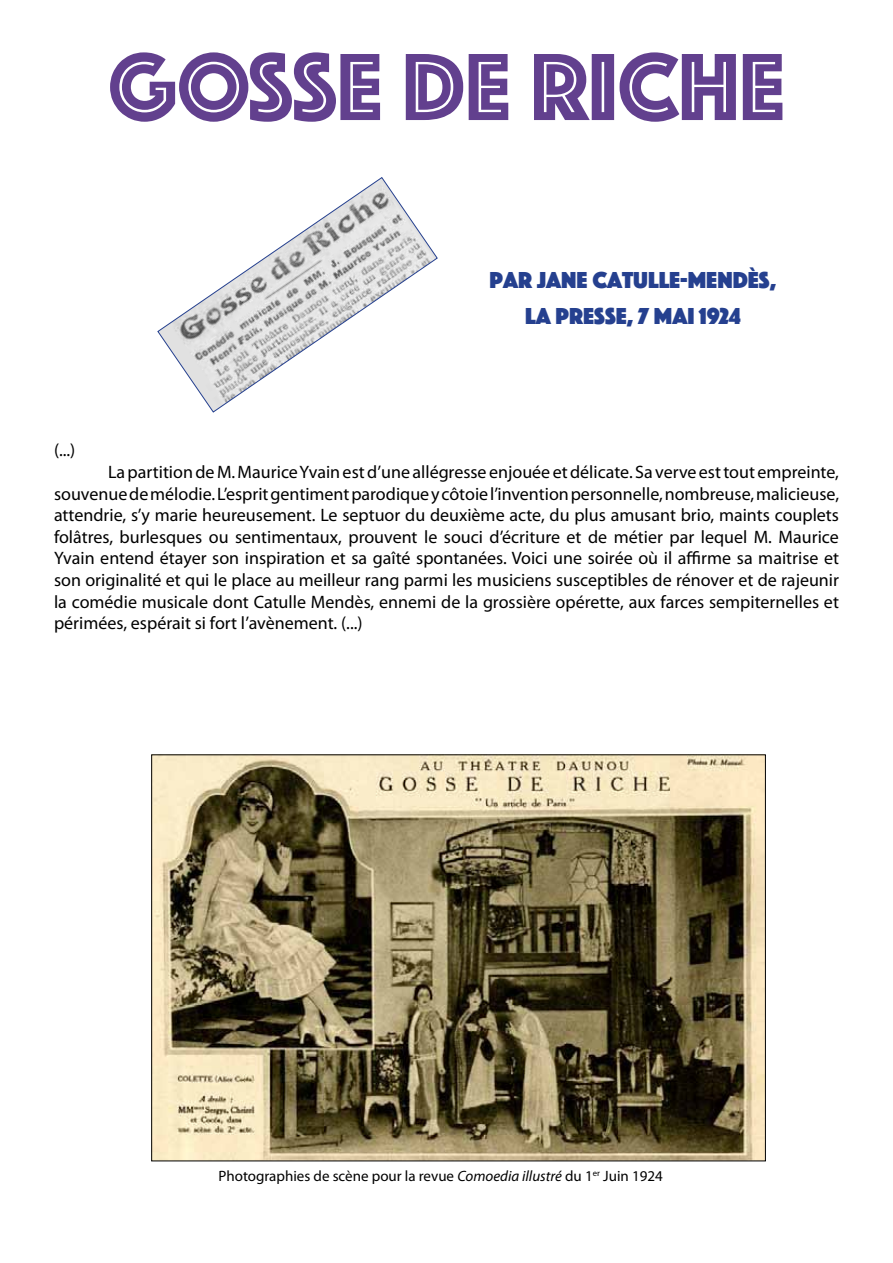
<style>
.page{position:relative;width:893px;height:1263px;background:#fff}
.page>*{position:absolute;margin:0;border:0;box-sizing:border-box;transform-origin:0 0}
.t1{font:99px "Phosphate Inline";color:#62408e}
.t2{font:24px/36px "Phosphate Solid";color:#25408f;text-align:center}
.t3{font:18px/21.6px "Myriad Pro";color:#000;text-align:justify}
.t4{font:15px "Myriad Pro";color:#000}
.s1{font-style:italic}
</style>
<div class="page">
<svg style="left:157px;top:177px;width:281px;height:235px"></svg>
<img style="left:153px;top:757px;width:611px;height:402px">
<h1 class="t1" style="left:108px;top:17px;width:678px">GOSSE DE RICHE</h1>
<h2 class="t2" style="left:490px;top:261px;width:288px">PAR JANE CATULLE-MENDÈS,<br>LA PRESSE, 7 MAI 1924</h2>
<p class="t3" style="left:54px;top:439px;width:23px">(...)</p>
<p class="t3" style="left:54px;top:461px;width:787px;text-indent:54px">La partition de M. Maurice Yvain est d’une allégresse enjouée et délicate. Sa verve est tout empreinte, souvenue de mélodie. L’esprit gentiment parodique y côtoie l’invention personnelle, nombreuse, malicieuse, attendrie, s’y marie heureusement. Le septuor du deuxième acte, du plus amusant brio, maints couplets folâtres, burlesques ou sentimentaux, prouvent le souci d’écriture et de métier par lequel M. Maurice Yvain entend étayer son inspiration et sa gaîté spontanées. Voici une soirée où il affirme sa maitrise et son originalité et qui le place au meilleur rang parmi les musiciens susceptibles de rénover et de rajeunir la comédie musicale dont Catulle Mendès, ennemi de la grossière opérette, aux farces sempiternelles et périmées, espérait si fort l’avènement. (...)</p>
<p class="t4" style="left:219px;top:1167px;width:446px">Photographies de scène pour la revue <span class="s1">Comoedia illustré</span> du 1<sup>er</sup> Juin 1924</p>
</div>
